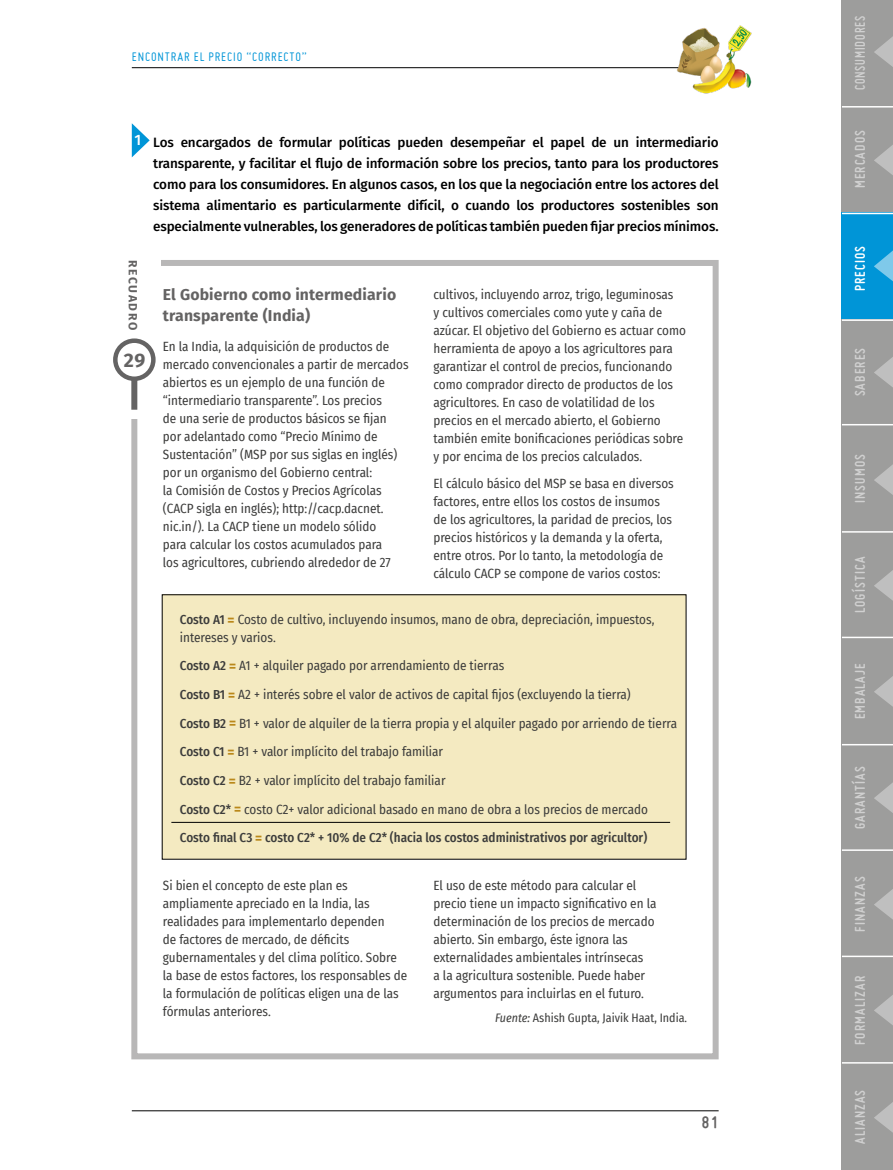
<style>
.page{position:relative;width:893px;height:1170px;background:#fff}
.page>*{position:absolute;margin:0;border:0;box-sizing:border-box;transform-origin:0 0}
.t1{font:700 19.5px "Fira Sans";color:#646363}
.t2{font:700 18px "Miso";color:#646363}
.t3{font:700 15.75px/21px "Fira Sans";letter-spacing:.01em;color:#646363}
.t4{font:700 15px "Miso";letter-spacing:.075em;color:#d0d0d0}
.t5{font:700 15px "Miso";letter-spacing:.075em;color:#d0d0d0;scale:.9 1}
.t6{font:700 15px "Miso";letter-spacing:.075em;color:#fff}
.t7{font:500 15px "Fira Sans";color:#fff}
.t8{font:500 13.5px/21px "Fira Sans";letter-spacing:-.01em;color:#000;text-align:justify}
.t9{font:13.5px "Miso";letter-spacing:.065em;color:#0095d7}
.t10{font:13.05px/18px "Fira Sans Condensed";color:#3c3c3b}
.t11{font:12px "Fira Sans Condensed";color:#3c3c3b}
.t12{font:700 12px "Fira Sans";letter-spacing:.14em;color:#646363}
.s1{font-weight:500}
.s2{font-weight:700;font-size:15px;color:#ba881a}
.s3{font-style:italic}
</style>
<div class="page">
<hr style="left:132px;top:67px;width:587px;height:1px;background:#000">
<hr style="left:132px;top:1110px;width:587px;height:1px;background:#000">
<img style="left:676px;top:25px;width:76px;height:69px">
<div style="left:842px;top:531px;width:51px;height:107px;background:#9d9d9c"></div>
<div style="left:842px;top:850px;width:51px;height:107px;background:#9d9d9c"></div>
<div style="left:842px;top:106px;width:51px;height:107px;background:#9d9d9c"></div>
<div style="left:842px;top:0;width:51px;height:107px;background:#9d9d9c"></div>
<div style="left:842px;top:638px;width:51px;height:106px;background:#9d9d9c"></div>
<div style="left:842px;top:957px;width:51px;height:106px;background:#9d9d9c"></div>
<div style="left:842px;top:1063px;width:51px;height:106px;background:#9d9d9c"></div>
<div style="left:842px;top:319px;width:51px;height:106px;background:#9d9d9c"></div>
<div style="left:842px;top:213px;width:51px;height:106px;background:#0095d7"></div>
<div style="left:842px;top:744px;width:51px;height:106px;background:#9d9d9c"></div>
<div style="left:842px;top:425px;width:51px;height:106px;background:#9d9d9c"></div>
<svg style="left:874px;top:36px;width:19px;height:31px"></svg>
<svg style="left:874px;top:145px;width:19px;height:30px"></svg>
<svg style="left:874px;top:250px;width:19px;height:31px"></svg>
<svg style="left:874px;top:357px;width:19px;height:30px"></svg>
<svg style="left:874px;top:464px;width:19px;height:31px"></svg>
<svg style="left:874px;top:570px;width:19px;height:30px"></svg>
<svg style="left:874px;top:676px;width:19px;height:30px"></svg>
<svg style="left:874px;top:782px;width:19px;height:31px"></svg>
<svg style="left:874px;top:889px;width:19px;height:30px"></svg>
<svg style="left:874px;top:995px;width:19px;height:30px"></svg>
<svg style="left:874px;top:1102px;width:19px;height:30px"></svg>
<hr style="left:842px;top:106px;width:51px;height:1px;background:#fff">
<hr style="left:842px;top:213px;width:51px;height:1px;background:#fff">
<hr style="left:842px;top:319px;width:51px;height:2px;background:#fff">
<hr style="left:842px;top:424px;width:51px;height:1px;background:#fff">
<hr style="left:842px;top:531px;width:51px;height:1px;background:#fff">
<hr style="left:842px;top:636px;width:51px;height:2px;background:#fff">
<hr style="left:842px;top:743px;width:51px;height:2px;background:#fff">
<hr style="left:842px;top:849px;width:51px;height:1px;background:#fff">
<hr style="left:842px;top:955px;width:51px;height:2px;background:#fff">
<hr style="left:842px;top:1061px;width:51px;height:2px;background:#fff">
<div style="left:162px;top:594px;width:524px;height:265px;background:#f4eac1"></div>
<hr style="left:171px;top:822px;width:499px;height:1px;background:#000">
<div style="left:131px;top:260px;width:588px;height:799px;border:6px solid #b8b7b7"></div>
<svg style="left:132px;top:123px;width:18px;height:34px"></svg>
<div style="left:123px;top:259px;width:38px;height:160px;background:#fff"></div>
<svg style="left:115px;top:341px;width:38px;height:38px"></svg>
<div style="left:113px;top:338px;width:43px;height:43px;border:4px solid #646363;border-radius:50%"></div>
<div style="left:131px;top:378px;width:6px;height:31px;background:#646363"></div>
<p class="t9" style="left:132px;top:49px;width:176px">ENCONTRAR EL PRECIO “CORRECTO”</p>
<p class="t7" style="left:135px;top:129px;width:8px">1</p>
<p class="t8" style="left:153px;top:131px;width:567px">Los encargados de formular políticas pueden desempeñar el papel de un intermediario transparente, y facilitar el flujo de información sobre los precios, tanto para los productores como para los consumidores. En algunos casos, en los que la negociación entre los actores del sistema alimentario es particularmente difícil, o cuando los productores sostenibles son especialmente vulnerables, los generadores de políticas también pueden fijar precios mínimos.</p>
<p class="t12" style="left:142px;top:259px;width:72px;rotate:90deg">RECUADRO</p>
<h1 class="t1" style="left:124px;top:346px;width:23px">29</h1>
<p class="t3" style="left:163px;top:283px;width:235px">El Gobierno como intermediario transparente (India)</p>
<p class="t10" style="left:163px;top:337px;width:247px">En la India, la adquisición de productos de mercado convencionales a partir de mercados abiertos es un ejemplo de una función de “intermediario transparente”. Los precios<br>de una serie de productos básicos se fijan<br>por adelantado como “Precio Mínimo de Sustentación” (MSP por sus siglas en inglés) por un organismo del Gobierno central:<br>la Comisión de Costos y Precios Agrícolas (CACP sigla en inglés); http://cacp.dacnet. nic.in/). La CACP tiene un modelo sólido<br>para calcular los costos acumulados para<br>los agricultores, cubriendo alrededor de 27</p>
<p class="t10" style="left:433px;top:285px;width:254px">cultivos, incluyendo arroz, trigo, leguminosas<br>y cultivos comerciales como yute y caña de azúcar. El objetivo del Gobierno es actuar como herramienta de apoyo a los agricultores para garantizar el control de precios, funcionando como comprador directo de productos de los agricultores. En caso de volatilidad de los precios en el mercado abierto, el Gobierno también emite bonificaciones periódicas sobre y por encima de los precios calculados.</p>
<p class="t10" style="left:433px;top:474px;width:242px">El cálculo básico del MSP se basa en diversos factores, entre ellos los costos de insumos de los agricultores, la paridad de precios, los precios históricos y la demanda y la oferta, entre otros. Por lo tanto, la metodología de cálculo CACP se compone de varios costos:</p>
<p class="t10" style="left:180px;top:610px;width:476px"><span class="s1">Costo A1</span> <span class="s2">=</span> Costo de cultivo, incluyendo insumos, mano de obra, depreciación, impuestos, intereses y varios.</p>
<p class="t10" style="left:180px;top:651px;width:499px;line-height:28.7px"><span class="s1">Costo A2</span> <span class="s2">=</span> A1 + alquiler pagado por arrendamiento de tierras<br><span class="s1">Costo B1</span> <span class="s2">=</span> A2 + interés sobre el valor de activos de capital fijos (excluyendo la tierra)<br><span class="s1">Costo B2</span> <span class="s2">=</span> B1 + valor de alquiler de la tierra propia y el alquiler pagado por arriendo de tierra <span class="s1">Costo C1</span> <span class="s2">=</span> B1 + valor implícito del trabajo familiar<br><span class="s1">Costo C2</span> <span class="s2">=</span> B2 + valor implícito del trabajo familiar<br><span class="s1">Costo C2*</span> <span class="s2">=</span> costo C2+ valor adicional basado en mano de obra a los precios de mercado <span class="s1">Costo final C3</span> <span class="s2">=</span> <span class="s1">costo C2* + 10% de C2* (hacia los costos administrativos por agricultor)</span></p>
<p class="t10" style="left:163px;top:876px;width:246px">Si bien el concepto de este plan es ampliamente apreciado en la India, las realidades para implementarlo dependen<br>de factores de mercado, de déficits gubernamentales y del clima político. Sobre la base de estos factores, los responsables de la formulación de políticas eligen una de las fórmulas anteriores.</p>
<p class="t10" style="left:433px;top:876px;width:224px">El uso de este método para calcular el precio tiene un impacto significativo en la determinación de los precios de mercado abierto. Sin embargo, éste ignora las externalidades ambientales intrínsecas<br>a la agricultura sostenible. Puede haber argumentos para incluirlas en el futuro.</p>
<p class="t11" style="left:495px;top:1008px;width:193px"><span class="s3">Fuente:</span> Ashish Gupta, Jaivik Haat, India.</p>
<h2 class="t2" style="left:702px;top:1111px;width:18px">81</h2>
<p class="t5" style="left:851px;top:90px;width:84px;rotate:-90deg">CONSUMIDORES</p>
<p class="t4" style="left:851px;top:188px;width:59px;rotate:-90deg">MERCADOS</p>
<p class="t6" style="left:851px;top:291px;width:47px;rotate:-90deg">PRECIOS</p>
<p class="t4" style="left:851px;top:396px;width:50px;rotate:-90deg">SABERES</p>
<p class="t4" style="left:851px;top:503px;width:50px;rotate:-90deg">INSUMOS</p>
<p class="t4" style="left:851px;top:613px;width:58px;rotate:-90deg">LOGÍSTICA</p>
<p class="t4" style="left:851px;top:719px;width:58px;rotate:-90deg">EMBALAJE</p>
<p class="t4" style="left:851px;top:829px;width:64px;rotate:-90deg">GARANTÍAS</p>
<p class="t4" style="left:851px;top:931px;width:57px;rotate:-90deg">FINANZAS</p>
<p class="t4" style="left:851px;top:1044px;width:70px;rotate:-90deg">FORMALIZAR</p>
<p class="t4" style="left:851px;top:1143px;width:56px;rotate:-90deg">ALIANZAS</p>
</div>
